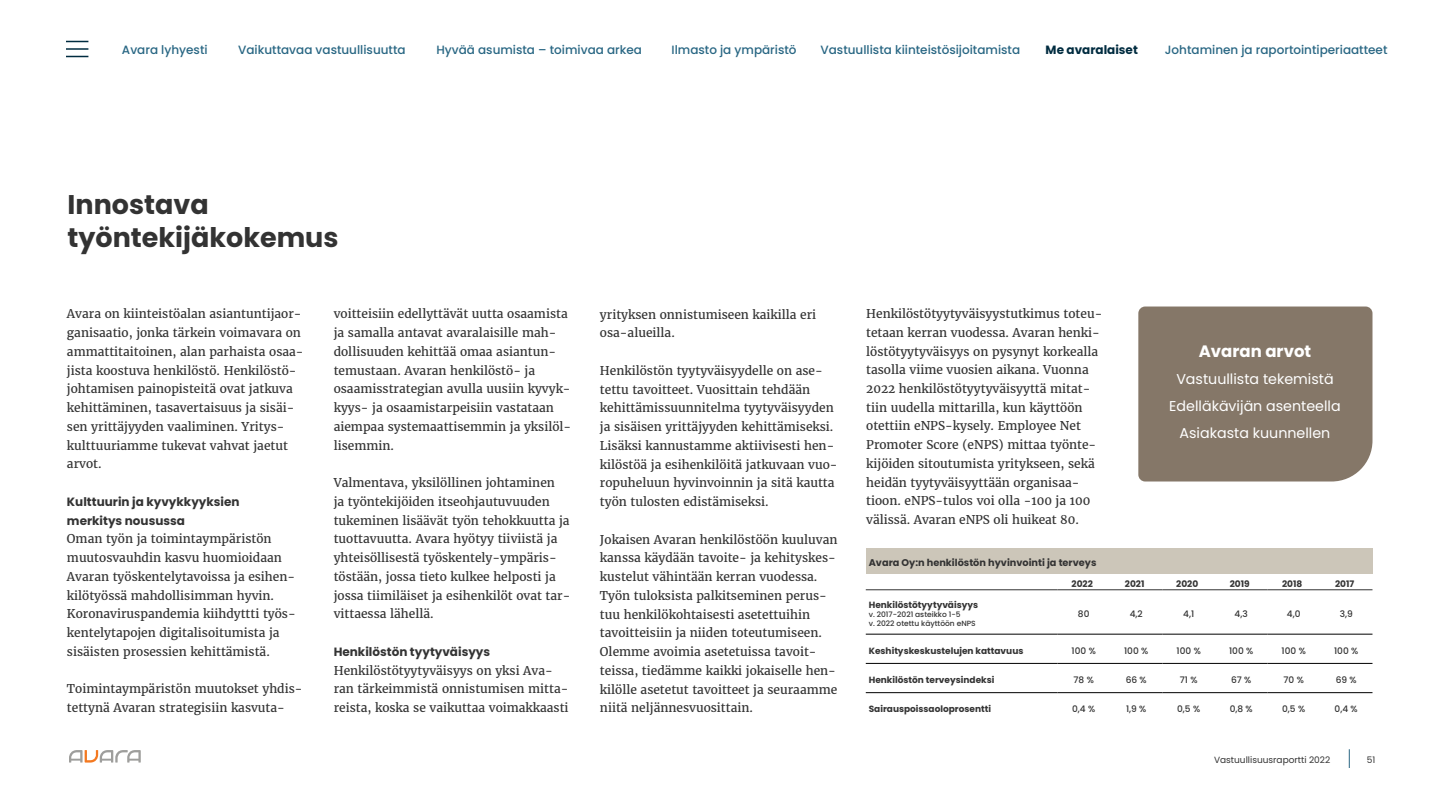
<style>
.page{position:relative;width:1440px;height:810px;background:#fff}
.page>*{position:absolute;margin:0;border:0;box-sizing:border-box;transform-origin:0 0}
.t1{font:700 27px/32.4px "Poppins";color:#333}
.t2{font:700 16.5px "Poppins";color:#fff}
.t3{font:14.25px/27px "Poppins";color:#fff;text-align:center}
.t4{font:12px/18.8px "Merriweather";color:#333}
.t5{font:500 12px "Poppins";color:#286683}
.t6{font:700 12px/18.8px "Poppins";color:#333}
.t7{font:700 12px "Poppins";color:#002c40}
.t8{font:700 9.75px "Poppins";color:#333}
.t9{font:700 9px "Poppins";color:#333}
.t10{font:500 9px "Poppins";color:#333}
.t11{font:9px "Poppins";color:#333}
.t12{font:500 7.5px/9px "Poppins";color:#333}
</style>
<div class="page">
<svg style="left:66px;top:56px;width:22px;height:1px"></svg>
<hr style="left:66px;top:48px;width:22px;height:2px;background:#002c40">
<svg style="left:66px;top:41px;width:22px;height:1px"></svg>
<svg style="left:69px;top:750px;width:72px;height:13px"></svg>
<svg style="left:1349px;top:749px;width:1px;height:19px"></svg>
<div style="left:866px;top:548px;width:506px;height:26px;background:#ccc6b9"></div>
<hr style="left:866px;top:634px;width:191px;height:1px;background:#000">
<hr style="left:866px;top:663px;width:191px;height:1px;background:#000">
<hr style="left:866px;top:692px;width:191px;height:1px;background:#000">
<hr style="left:1058px;top:634px;width:52px;height:1px;background:#000">
<hr style="left:1110px;top:634px;width:52px;height:1px;background:#000">
<hr style="left:1162px;top:634px;width:53px;height:1px;background:#000">
<hr style="left:1215px;top:634px;width:53px;height:1px;background:#000">
<hr style="left:1268px;top:634px;width:52px;height:1px;background:#000">
<hr style="left:1320px;top:634px;width:52px;height:1px;background:#000">
<hr style="left:1058px;top:663px;width:52px;height:1px;background:#000">
<hr style="left:1110px;top:663px;width:52px;height:1px;background:#000">
<hr style="left:1162px;top:663px;width:53px;height:1px;background:#000">
<hr style="left:1215px;top:663px;width:53px;height:1px;background:#000">
<hr style="left:1268px;top:663px;width:52px;height:1px;background:#000">
<hr style="left:1320px;top:663px;width:52px;height:1px;background:#000">
<hr style="left:1058px;top:692px;width:52px;height:1px;background:#000">
<hr style="left:1110px;top:692px;width:52px;height:1px;background:#000">
<hr style="left:1162px;top:692px;width:53px;height:1px;background:#000">
<hr style="left:1215px;top:692px;width:53px;height:1px;background:#000">
<hr style="left:1268px;top:692px;width:52px;height:1px;background:#000">
<hr style="left:1320px;top:692px;width:52px;height:1px;background:#000">
<hr style="left:866px;top:589px;width:191px;height:1px;background:#333">
<hr style="left:1058px;top:589px;width:52px;height:1px;background:#333">
<hr style="left:1110px;top:589px;width:52px;height:1px;background:#333">
<hr style="left:1162px;top:589px;width:53px;height:1px;background:#333">
<hr style="left:1215px;top:589px;width:53px;height:1px;background:#333">
<hr style="left:1268px;top:589px;width:52px;height:1px;background:#333">
<hr style="left:1320px;top:589px;width:52px;height:1px;background:#333">
<div style="left:1138px;top:307px;width:234px;height:175px;background:#857768"></div>
<p class="t5" style="left:122px;top:43px;width:87px">Avara lyhyesti</p>
<p class="t5" style="left:238px;top:43px;width:169px">Vaikuttavaa vastuullisuutta</p>
<p class="t5" style="left:436px;top:43px;width:207px">Hyvää asumista – toimivaa arkea</p>
<p class="t5" style="left:672px;top:43px;width:127px">Ilmasto ja ympäristö</p>
<p class="t5" style="left:821px;top:43px;width:201px">Vastuullista kiinteistösijoitamista</p>
<p class="t7" style="left:1046px;top:43px;width:94px">Me avaralaiset</p>
<p class="t5" style="left:1165px;top:43px;width:224px">Johtaminen ja raportointiperiaatteet</p>
<h1 class="t1" style="left:68px;top:189px;width:272px">Innostava työntekijäkokemus</h1>
<p class="t4" style="left:67px;top:305px;width:238px">Avara on kiinteistöalan asiantuntijaor&shy;ganisaatio, jonka tärkein voimavara on ammattitaitoinen, alan parhaista osaa&shy;jista koostuva henkilöstö. Henkilöstö&shy;johtamisen painopisteitä ovat jatkuva kehittäminen, tasavertaisuus ja sisäi&shy;sen yrittäjyyden vaaliminen. Yritys&shy;kulttuuriamme tukevat vahvat jaetut arvot.</p>
<p class="t6" style="left:67px;top:492px;width:174px">Kulttuurin ja kyvykkyyksien merkitys nousussa</p>
<p class="t4" style="left:67px;top:529px;width:230px">Oman työn ja toimintaympäristön muutosvauhdin kasvu huomioidaan Avaran työskentelytavoissa ja esihen&shy;kilötyössä mahdollisimman hyvin.<br>Koronaviruspandemia kiihdyttti työs&shy;kentelytapojen digitalisoitumista ja sisäisten prosessien kehittämistä.</p>
<p class="t4" style="left:67px;top:679px;width:237px">Toimintaympäristön muutokset yhdis&shy;tettynä Avaran strategisiin kasvuta-</p>
<p class="t4" style="left:334px;top:304px;width:239px">voitteisiin edellyttävät uutta osaamista ja samalla antavat avaralaisille mah&shy;dollisuuden kehittää omaa asiantun&shy;temustaan. Avaran henkilöstö- ja osaamisstrategian avulla uusiin kyvyk&shy;kyys- ja osaamistarpeisiin vastataan aiempaa systemaattisemmin ja yksilöl&shy;lisemmin.</p>
<p class="t4" style="left:334px;top:473px;width:238px">Valmentava, yksilöllinen johtaminen<br>ja työntekijöiden itseohjautuvuuden tukeminen lisäävät työn tehokkuutta ja tuottavuutta. Avara hyötyy tiiviistä ja yhteisöllisestä työskentely-ympäris&shy;töstään, jossa tieto kulkee helposti ja jossa tiimiläiset ja esihenkilöt ovat tar&shy;vittaessa lähellä.</p>
<p class="t6" style="left:334px;top:642px;width:158px">Henkilöstön tyytyväisyys</p>
<p class="t4" style="left:334px;top:661px;width:236px">Henkilöstötyytyväisyys on yksi Ava&shy;ran tärkeimmistä onnistumisen mitta&shy;reista, koska se vaikuttaa voimakkaasti</p>
<p class="t4" style="left:600px;top:305px;width:218px">yrityksen onnistumiseen kaikilla eri osa-alueilla.</p>
<p class="t4" style="left:600px;top:361px;width:239px">Henkilöstön tyytyväisyydelle on ase&shy;tettu tavoitteet. Vuosittain tehdään kehittämissuunnitelma tyytyväisyyden ja sisäisen yrittäjyyden kehittämiseksi.<br>Lisäksi kannustamme aktiivisesti hen&shy;kilöstöä ja esihenkilöitä jatkuvaan vuo&shy;ropuheluun hyvinvoinnin ja sitä kautta työn tulosten edistämiseksi.</p>
<p class="t4" style="left:600px;top:530px;width:239px">Jokaisen Avaran henkilöstöön kuuluvan kanssa käydään tavoite- ja kehityskes&shy;kustelut vähintään kerran vuodessa.<br>Työn tuloksista palkitseminen perus&shy;tuu henkilökohtaisesti asetettuihin tavoitteisiin ja niiden toteutumiseen.<br>Olemme avoimia asetetuissa tavoit&shy;teissa, tiedämme kaikki jokaiselle hen&shy;kilölle asetetut tavoitteet ja seuraamme niitä neljännesvuosittain.</p>
<p class="t4" style="left:866px;top:304px;width:238px">Henkilöstötyytyväisyystutkimus toteu&shy;tetaan kerran vuodessa. Avaran henki&shy;löstötyytyväisyys on pysynyt korkealla tasolla viime vuosien aikana. Vuonna 2022 henkilöstötyytyväisyyttä mitat&shy;tiin uudella mittarilla, kun käyttöön otettiin eNPS-kysely. Employee Net Promoter Score (eNPS) mittaa työnte&shy;kijöiden sitoutumista yritykseen, sekä heidän tyytyväisyyttään organisaa&shy;tioon. eNPS-tulos voi olla -100 ja 100 välissä. Avaran eNPS oli huikeat 80.</p>
<h2 class="t2" style="left:1199px;top:342px;width:114px">Avaran arvot</h2>
<p class="t3" style="left:1169px;top:366px;width:173px">Vastuullista tekemistä<br>Edelläkävijän asenteella<br>Asiakasta kuunnellen</p>
<p class="t8" style="left:869px;top:557px;width:229px">Avara Oy:n henkilöstön hyvinvointi ja terveys</p>
<p class="t9" style="left:1072px;top:578px;width:23px">2022</p>
<p class="t9" style="left:1125px;top:578px;width:21px">2021</p>
<p class="t9" style="left:1176px;top:578px;width:24px">2020</p>
<p class="t9" style="left:1230px;top:578px;width:21px">2019</p>
<p class="t9" style="left:1282px;top:578px;width:22px">2018</p>
<p class="t9" style="left:1335px;top:578px;width:21px">2017</p>
<p class="t9" style="left:869px;top:599px;width:111px">Henkilöstötyytyväisyys</p>
<p class="t12" style="left:869px;top:610px;width:109px">v. 2017-2021 asteikko 1-5<br>v. 2022 otettu käyttöön eNPS</p>
<p class="t10" style="left:1078px;top:608px;width:13px">80</p>
<p class="t10" style="left:1130px;top:608px;width:15px">4,2</p>
<p class="t10" style="left:1183px;top:608px;width:12px">4,1</p>
<p class="t10" style="left:1235px;top:608px;width:15px">4,3</p>
<p class="t10" style="left:1287px;top:608px;width:15px">4,0</p>
<p class="t10" style="left:1340px;top:608px;width:15px">3,9</p>
<p class="t9" style="left:869px;top:645px;width:156px">Keshityskeskustelujen kattavuus</p>
<p class="t10" style="left:1072px;top:645px;width:26px">100 %</p>
<p class="t10" style="left:1124px;top:645px;width:26px">100 %</p>
<p class="t10" style="left:1177px;top:645px;width:26px">100 %</p>
<p class="t10" style="left:1229px;top:645px;width:26px">100 %</p>
<p class="t10" style="left:1282px;top:645px;width:26px">100 %</p>
<p class="t10" style="left:1334px;top:645px;width:26px">100 %</p>
<p class="t9" style="left:869px;top:674px;width:127px">Henkilöstön terveysindeksi</p>
<p class="t10" style="left:1074px;top:674px;width:22px">78 %</p>
<p class="t10" style="left:1126px;top:674px;width:23px">66 %</p>
<p class="t10" style="left:1180px;top:674px;width:19px">71 %</p>
<p class="t10" style="left:1231px;top:674px;width:22px">67 %</p>
<p class="t10" style="left:1284px;top:674px;width:22px">70 %</p>
<p class="t10" style="left:1336px;top:674px;width:22px">69 %</p>
<p class="t9" style="left:869px;top:704px;width:124px">Sairauspoissaoloprosentti</p>
<p class="t10" style="left:1072px;top:704px;width:25px">0,4 %</p>
<p class="t10" style="left:1126px;top:704px;width:22px">1,9 %</p>
<p class="t10" style="left:1177px;top:704px;width:25px">0,5 %</p>
<p class="t10" style="left:1230px;top:704px;width:25px">0,8 %</p>
<p class="t10" style="left:1282px;top:704px;width:25px">0,5 %</p>
<p class="t10" style="left:1335px;top:704px;width:25px">0,4 %</p>
<p class="t11" style="left:1214px;top:754px;width:118px">Vastuullisuusraportti 2022</p>
<p class="t11" style="left:1367px;top:754px;width:10px">51</p>
</div>
